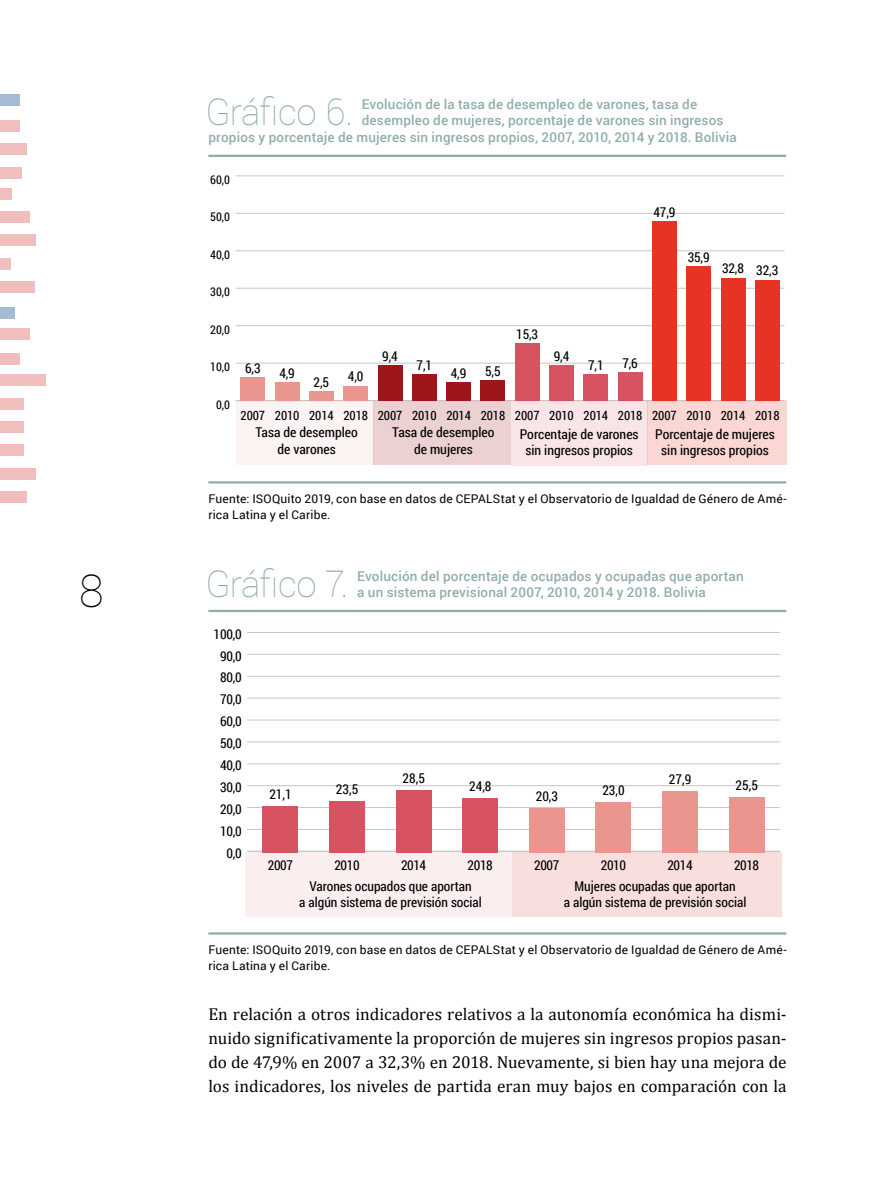
<style>
.page{position:relative;width:893px;height:1188px;background:#fff}
.page>*{position:absolute;margin:0;border:0;box-sizing:border-box;transform-origin:0 0}
.t1{font:100 45px "Roboto";color:#000}
.t2{font:100 36.75px "Roboto";letter-spacing:-.025em;color:#90adac}
.t3{font:17.25px/24px "Cambria";color:#000;text-align:justify}
.t4{font:13.5px/16.2px "Roboto Condensed";color:#000;text-align:center}
.t5{font:500 13.5px/16.5px "Roboto";letter-spacing:.01em;color:#90adac}
.t6{font:12.75px "Roboto Condensed";letter-spacing:-.01em;color:#000}
.t7{font:12px/16.5px "Roboto";letter-spacing:.015em;color:#000}
.t8{font:12px "Roboto Condensed";color:#000}
</style>
<div class="page">
<div style="left:0;top:491px;width:27px;height:12px;background:#f0bfbd"></div>
<div style="left:0;top:468px;width:35px;height:11px;background:#f0bfbd"></div>
<div style="left:0;top:445px;width:23px;height:11px;background:#f0bfbd"></div>
<div style="left:0;top:421px;width:23px;height:12px;background:#f0bfbd"></div>
<div style="left:0;top:398px;width:23px;height:11px;background:#f0bfbd"></div>
<div style="left:0;top:375px;width:46px;height:11px;background:#f0bfbd"></div>
<div style="left:0;top:354px;width:19px;height:11px;background:#f0bfbd"></div>
<div style="left:0;top:328px;width:29px;height:11px;background:#f0bfbd"></div>
<div style="left:0;top:307px;width:15px;height:11px;background:#a4bcd3"></div>
<div style="left:0;top:281px;width:35px;height:12px;background:#f0bfbd"></div>
<div style="left:0;top:258px;width:10px;height:11px;background:#f0bfbd"></div>
<div style="left:0;top:235px;width:35px;height:11px;background:#f0bfbd"></div>
<div style="left:0;top:211px;width:29px;height:12px;background:#f0bfbd"></div>
<div style="left:0;top:188px;width:11px;height:11px;background:#f0bfbd"></div>
<div style="left:0;top:167px;width:22px;height:11px;background:#f0bfbd"></div>
<div style="left:0;top:144px;width:27px;height:11px;background:#f0bfbd"></div>
<div style="left:0;top:120px;width:19px;height:12px;background:#f0bfbd"></div>
<div style="left:0;top:95px;width:19px;height:11px;background:#a4bcd3"></div>
<hr style="left:208px;top:155px;width:578px;height:2px;background:#90adac">
<hr style="left:208px;top:481px;width:578px;height:3px;background:#90adac">
<div style="left:236px;top:401px;width:137px;height:64px;background:#fcf4f3"></div>
<div style="left:373px;top:401px;width:138px;height:64px;background:#ebd1d2"></div>
<div style="left:511px;top:401px;width:136px;height:64px;background:#f9e5e7"></div>
<div style="left:647px;top:401px;width:140px;height:64px;background:#fad7d3"></div>
<hr style="left:236px;top:400px;width:548px;height:1px;background:#c6c6c6">
<hr style="left:236px;top:363px;width:548px;height:1px;background:#c6c6c6">
<hr style="left:236px;top:325px;width:548px;height:1px;background:#c6c6c6">
<hr style="left:236px;top:288px;width:548px;height:1px;background:#c6c6c6">
<hr style="left:236px;top:250px;width:548px;height:1px;background:#c6c6c6">
<hr style="left:236px;top:213px;width:548px;height:1px;background:#c6c6c6">
<hr style="left:236px;top:175px;width:548px;height:1px;background:#c6c6c6">
<div style="left:241px;top:377px;width:24px;height:24px;background:#ea968e"></div>
<div style="left:275px;top:382px;width:25px;height:19px;background:#ea968e"></div>
<div style="left:309px;top:391px;width:25px;height:10px;background:#ea968e"></div>
<div style="left:343px;top:386px;width:25px;height:15px;background:#ea968e"></div>
<div style="left:378px;top:365px;width:24px;height:36px;background:#9e151a"></div>
<div style="left:412px;top:374px;width:25px;height:27px;background:#9e151a"></div>
<div style="left:446px;top:382px;width:25px;height:19px;background:#9e151a"></div>
<div style="left:481px;top:380px;width:24px;height:21px;background:#9e151a"></div>
<div style="left:515px;top:343px;width:25px;height:58px;background:#d75362"></div>
<div style="left:549px;top:365px;width:25px;height:36px;background:#d75362"></div>
<div style="left:583px;top:374px;width:25px;height:27px;background:#d75362"></div>
<div style="left:618px;top:372px;width:24px;height:29px;background:#d75362"></div>
<div style="left:652px;top:221px;width:25px;height:180px;background:#e63323"></div>
<div style="left:686px;top:266px;width:25px;height:135px;background:#e63323"></div>
<div style="left:721px;top:278px;width:24px;height:123px;background:#e63323"></div>
<div style="left:755px;top:280px;width:25px;height:121px;background:#e63323"></div>
<hr style="left:208px;top:610px;width:578px;height:2px;background:#90adac">
<hr style="left:208px;top:932px;width:578px;height:3px;background:#90adac">
<div style="left:246px;top:852px;width:266px;height:64px;background:#fbeeef"></div>
<div style="left:512px;top:852px;width:269px;height:64px;background:#f8dfdd"></div>
<hr style="left:247px;top:851px;width:533px;height:1px;background:#c6c6c6">
<hr style="left:247px;top:829px;width:533px;height:1px;background:#c6c6c6">
<hr style="left:247px;top:807px;width:533px;height:1px;background:#c6c6c6">
<hr style="left:247px;top:785px;width:533px;height:1px;background:#c6c6c6">
<hr style="left:247px;top:763px;width:533px;height:1px;background:#c6c6c6">
<hr style="left:247px;top:742px;width:533px;height:1px;background:#c6c6c6">
<hr style="left:247px;top:720px;width:533px;height:1px;background:#c6c6c6">
<hr style="left:247px;top:698px;width:533px;height:1px;background:#c6c6c6">
<hr style="left:247px;top:676px;width:533px;height:1px;background:#c6c6c6">
<hr style="left:247px;top:654px;width:533px;height:1px;background:#c6c6c6">
<hr style="left:247px;top:632px;width:533px;height:1px;background:#c6c6c6">
<div style="left:262px;top:807px;width:36px;height:46px;background:#d75362"></div>
<div style="left:329px;top:801px;width:36px;height:52px;background:#d75362"></div>
<div style="left:396px;top:790px;width:36px;height:63px;background:#d75362"></div>
<div style="left:462px;top:799px;width:36px;height:54px;background:#d75362"></div>
<div style="left:529px;top:808px;width:36px;height:45px;background:#ea968e"></div>
<div style="left:595px;top:802px;width:36px;height:51px;background:#ea968e"></div>
<div style="left:662px;top:792px;width:36px;height:61px;background:#ea968e"></div>
<div style="left:729px;top:797px;width:36px;height:56px;background:#ea968e"></div>
<h1 class="t1" style="left:79px;top:560px;width:26px">8</h1>
<h2 class="t2" style="left:205px;top:87px;width:149px">Gráfico 6.</h2>
<p class="t5" style="left:362px;top:95px;width:337px">Evolución de la tasa de desempleo de varones, tasa de</p>
<p class="t5" style="left:362px;top:112px;width:363px">desempleo de mujeres, porcentaje de varones sin ingresos</p>
<p class="t5" style="left:208px;top:128px;width:530px">propios y porcentaje de mujeres sin ingresos propios, 2007, 2010, 2014 y 2018. Bolivia</p>
<p class="t8" style="left:210px;top:171px;width:21px">60,0</p>
<p class="t8" style="left:210px;top:209px;width:21px">50,0</p>
<p class="t8" style="left:210px;top:246px;width:21px">40,0</p>
<p class="t8" style="left:210px;top:284px;width:21px">30,0</p>
<p class="t8" style="left:210px;top:321px;width:21px">20,0</p>
<p class="t8" style="left:210px;top:358px;width:21px">10,0</p>
<p class="t8" style="left:216px;top:396px;width:16px">0,0</p>
<p class="t4" style="left:245px;top:359px;width:17px">6,3</p>
<p class="t4" style="left:279px;top:365px;width:17px">4,9</p>
<p class="t4" style="left:314px;top:374px;width:17px">2,5</p>
<p class="t4" style="left:348px;top:368px;width:17px">4,0</p>
<p class="t4" style="left:382px;top:348px;width:17px">9,4</p>
<p class="t4" style="left:417px;top:356px;width:17px">7,1</p>
<p class="t4" style="left:653px;top:203px;width:24px">47,9</p>
<p class="t4" style="left:688px;top:248px;width:24px">35,9</p>
<p class="t4" style="left:722px;top:261px;width:58px">32,8 32,3</p>
<p class="t4" style="left:451px;top:365px;width:17px">4,9</p>
<p class="t4" style="left:485px;top:362px;width:17px">5,5</p>
<p class="t4" style="left:516px;top:326px;width:24px">15,3</p>
<p class="t4" style="left:554px;top:348px;width:17px">9,4</p>
<p class="t4" style="left:588px;top:356px;width:17px">7,1</p>
<p class="t4" style="left:622px;top:354px;width:17px">7,6</p>
<p class="t6" style="left:241px;top:407px;width:540px">2007 2010 2014 2018 2007 2010 2014 2018 2007 2010 2014 2018 2007 2010 2014 2018</p>
<p class="t4" style="left:255px;top:424px;width:104px">Tasa de desempleo de varones</p>
<p class="t4" style="left:392px;top:424px;width:104px">Tasa de desempleo de mujeres</p>
<p class="t4" style="left:520px;top:425px;width:120px">Porcentaje de varones sin ingresos propios</p>
<p class="t4" style="left:655px;top:425px;width:121px">Porcentaje de mujeres sin ingresos propios</p>
<p class="t7" style="left:208px;top:490px;width:580px">Fuente: ISOQuito 2019, con base en datos de CEPALStat y el Observatorio de Igualdad de Género de Amé&shy;rica Latina y el Caribe.</p>
<h2 class="t2" style="left:205px;top:559px;width:145px">Gráfico 7.</h2>
<p class="t5" style="left:357px;top:567px;width:388px">Evolución del porcentaje de ocupados y ocupadas que aportan a un sistema previsional 2007, 2010, 2014 y 2018. Bolivia</p>
<p class="t4" style="left:214px;top:625px;width:30px">100,0</p>
<p class="t4" style="left:220px;top:647px;width:23px">90,0</p>
<p class="t4" style="left:220px;top:669px;width:23px">80,0</p>
<p class="t4" style="left:220px;top:691px;width:23px">70,0</p>
<p class="t4" style="left:220px;top:713px;width:23px">60,0</p>
<p class="t4" style="left:220px;top:735px;width:23px">50,0</p>
<p class="t4" style="left:220px;top:757px;width:23px">40,0</p>
<p class="t4" style="left:220px;top:779px;width:23px">30,0</p>
<p class="t4" style="left:220px;top:800px;width:23px">20,0</p>
<p class="t4" style="left:220px;top:822px;width:23px">10,0</p>
<p class="t4" style="left:269px;top:786px;width:24px">21,1</p>
<p class="t4" style="left:336px;top:781px;width:24px">23,5</p>
<p class="t4" style="left:403px;top:770px;width:24px">28,5</p>
<p class="t4" style="left:469px;top:778px;width:24px">24,8</p>
<p class="t4" style="left:536px;top:788px;width:24px">20,3</p>
<p class="t4" style="left:602px;top:782px;width:24px">23,0</p>
<p class="t4" style="left:669px;top:771px;width:24px">27,9</p>
<p class="t4" style="left:735px;top:776px;width:24px">25,5</p>
<p class="t4" style="left:226px;top:844px;width:17px">0,0</p>
<p class="t4" style="left:268px;top:857px;width:27px">2007</p>
<p class="t4" style="left:334px;top:857px;width:27px">2010</p>
<p class="t4" style="left:401px;top:857px;width:27px">2014</p>
<p class="t4" style="left:468px;top:857px;width:27px">2018</p>
<p class="t4" style="left:534px;top:857px;width:27px">2007</p>
<p class="t4" style="left:601px;top:857px;width:27px">2010</p>
<p class="t4" style="left:667px;top:857px;width:27px">2014</p>
<p class="t4" style="left:574px;top:855px;width:186px;line-height:20.7px;text-align:left;text-indent:159px">2018<br>Mujeres ocupadas que aportan</p>
<p class="t4" style="left:564px;top:894px;width:184px">a algún sistema de previsión social</p>
<p class="t4" style="left:299px;top:877px;width:184px">Varones ocupados que aportan<br>a algún sistema de previsión social</p>
<p class="t7" style="left:208px;top:941px;width:580px">Fuente: ISOQuito 2019, con base en datos de CEPALStat y el Observatorio de Igualdad de Género de Amé&shy;rica Latina y el Caribe.</p>
<p class="t3" style="left:208px;top:1002px;width:580px">En relación a otros indicadores relativos a la autonomía económica ha dismi&shy;nuido significativamente la proporción de mujeres sin ingresos propios pasan&shy;do de 47,9% en 2007 a 32,3% en 2018. Nuevamente, si bien hay una mejora de los indicadores, los niveles de partida eran muy bajos en comparación con la</p>
</div>
